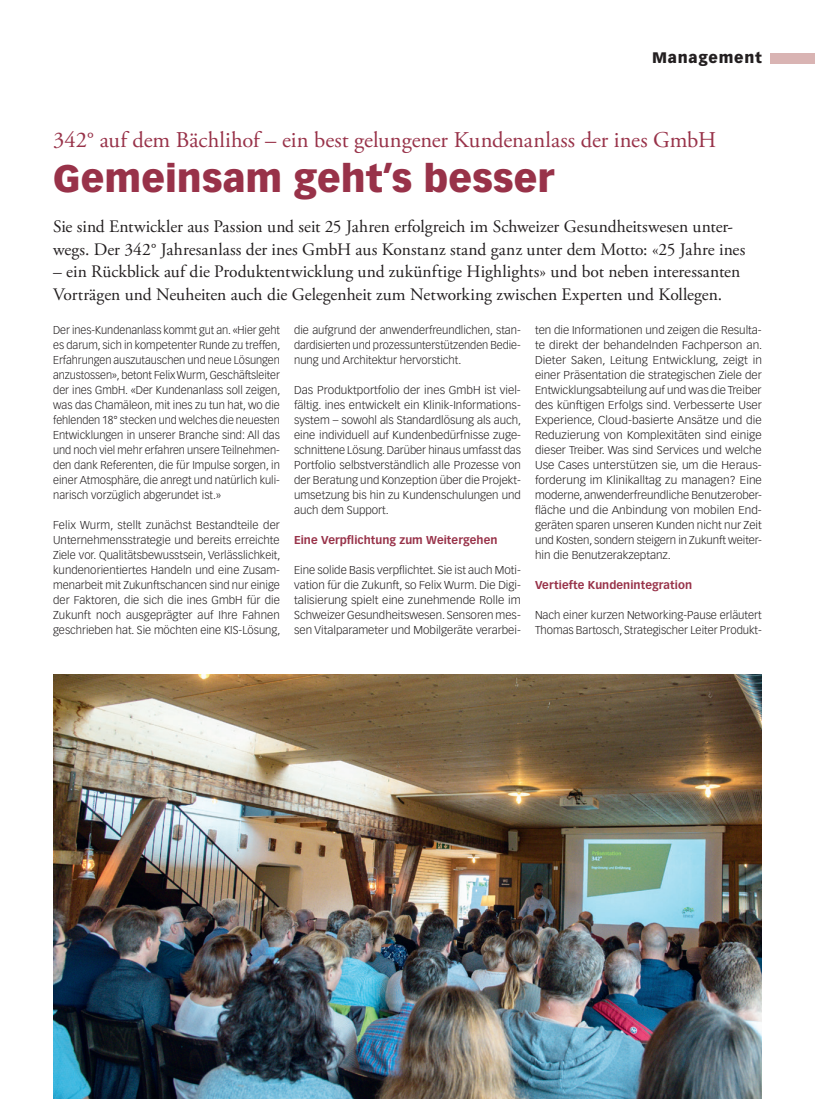
<style>
.page{position:relative;width:815px;height:1099px;background:#fff}
.page>*{position:absolute;margin:0;border:0;box-sizing:border-box;transform-origin:0 0}
.Titel_MM{font:900 37.5px "Vectora LT Std";color:#983249}
.Obertitel_MM{font:22.5px "Adobe Garamond Pro";color:#983249}
.Lead{font:17.5px/22.5px "Adobe Garamond Pro";color:#231f20}
.t1{font:900 15px "Vectora LT Std";letter-spacing:.05em;color:#231f20}
.Lauftext{font:300 11.25px/15px "Vectora LT Std";color:#231f20;text-align:justify}
.Lauftext-2{font:300 11.25px/15px "Vectora LT Std";color:#231f20;text-align:justify;scale:1.04 1}
.ZT_MM{font:700 11.25px "Vectora LT Std";letter-spacing:.005em;color:#983249}
</style>
<div class="page">
<div style="left:770px;top:53px;width:45px;height:10px;background:#d9b4b3"></div>
<img style="left:53px;top:674px;width:709px;height:424px">
<h3 class="t1" style="left:652px;top:49px;width:111px">Management</h3>
<p class="Obertitel_MM" style="left:53px;top:126px;width:664px">342° auf dem Bächlihof – ein best gelungener Kundenanlass der ines GmbH</p>
<p class="Titel_MM" style="left:53px;top:155px;width:502px">Gemeinsam geht’s besser</p>
<p class="Lead" style="left:53px;top:216px;width:694px">Sie sind Entwickler aus Passion und seit 25 Jahren erfolgreich im Schweizer Gesundheitswesen unter&shy;wegs. Der 342° Jahresanlass der ines GmbH aus Konstanz stand ganz unter dem Motto: «25 Jahre ines</p>
<p class="Lead" style="left:53px;top:261px;width:689px">– ein Rückblick auf die Produktentwicklung und zukünftige Highlights» und bot neben interessanten<br>Vorträgen und Neuheiten auch die Gelegenheit zum Networking zwischen Experten und Kollegen.</p>
<p class="Lauftext" style="left:53px;top:323px;width:229px">Der ines-Kundenanlass kommt gut an. «Hier geht es darum, sich in kompetenter Runde zu treffen, Erfahrungen auszutauschen und neue Lösungen anzustossen», betont Felix Wurm, Geschäftsleiter der ines GmbH. «Der Kundenanlass soll zeigen, was das Chamäleon, mit ines zu tun hat, wo die fehlenden 18° stecken und welches die neuesten Entwicklungen in unserer Branche sind: All das und noch viel mehr erfahren unsere Teilnehmen&shy;den dank Referenten, die fü r Impulse sorgen, in einer Atmosphäre, die anregt und natü rlich kuli&shy;narisch vorzüglich abgerundet ist.»</p>
<p class="Lauftext" style="left:53px;top:518px;width:229px">Felix Wurm, stellt zunächst Bestandteile der Unternehmensstrategie und bereits erreichte Ziele vor. Qualitätsbewusstsein, Verlässlichkeit, kundenorientiertes Handeln und eine Zusam&shy;menarbeit mit Zukunftschancen sind nur einige der Faktoren, die sich die ines GmbH fü r die Zukunft noch ausgeprägter auf Ihre Fahnen geschrieben hat. Sie möchten eine KIS-Lösung,</p>
<p class="Lauftext" style="left:294px;top:323px;width:228px">die aufgrund der anwenderfreundlichen, stan&shy;dardisierten und prozessunterstützenden Bedie&shy;nung und Architektur hervorsticht.</p>
<p class="Lauftext-2" style="left:294px;top:383px;width:220px">Das Produktportfolio der ines GmbH ist viel&shy;fältig. ines entwickelt ein Klinik-Informations&shy;system – sowohl als Standardlösung als auch, eine individuell auf Kundenbedü rfnisse zuge&shy;schnittene Lösung. Darü ber hinaus umfasst das Portfolio selbstverständlich alle Prozesse von der Beratung und Konzeption ü ber die Projekt&shy;umsetzung bis hin zu Kundenschulungen und auch dem Support.</p>
<p class="ZT_MM" style="left:294px;top:533px;width:205px">Eine Verpflichtung zum Weitergehen</p>
<p class="Lauftext" style="left:294px;top:563px;width:228px">Eine solide Basis verpflichtet. Sie ist auch Moti&shy;vation fü r die Zukunft, so Felix Wurm. Die Digi&shy;talisierung spielt eine zunehmende Rolle im Schweizer Gesundheitswesen. Sensoren mes&shy;sen Vitalparameter und Mobilgeräte verarbei-</p>
<p class="Lauftext" style="left:535px;top:323px;width:229px">ten die Informationen und zeigen die Resulta&shy;te direkt der behandelnden Fachperson an.<br>Dieter Saken, Leitung Entwicklung, zeigt in einer Präsentation die strategischen Ziele der Entwicklungsabteilung auf und was die Treiber des kü nftigen Erfolgs sind. Verbesserte User Experience, Cloud-basierte Ansätze und die Reduzierung von Komplexitäten sind einige dieser Treiber. Was sind Services und welche Use Cases unterstützen sie, um die Heraus&shy;forderung im Klinikalltag zu managen? Eine moderne, anwenderfreundliche Benutzerober&shy;fläche und die Anbindung von mobilen End&shy;geräten sparen unseren Kunden nicht nur Zeit und Kosten, sondern steigern in Zukunft weiter&shy;hin die Benutzerakzeptanz.</p>
<p class="ZT_MM" style="left:535px;top:578px;width:159px">Vertiefte Kundenintegration</p>
<p class="Lauftext" style="left:535px;top:608px;width:228px">Nach einer kurzen Networking-Pause erläutert<br>Thomas Bartosch, Strategischer Leiter Produkt-</p>
</div>
